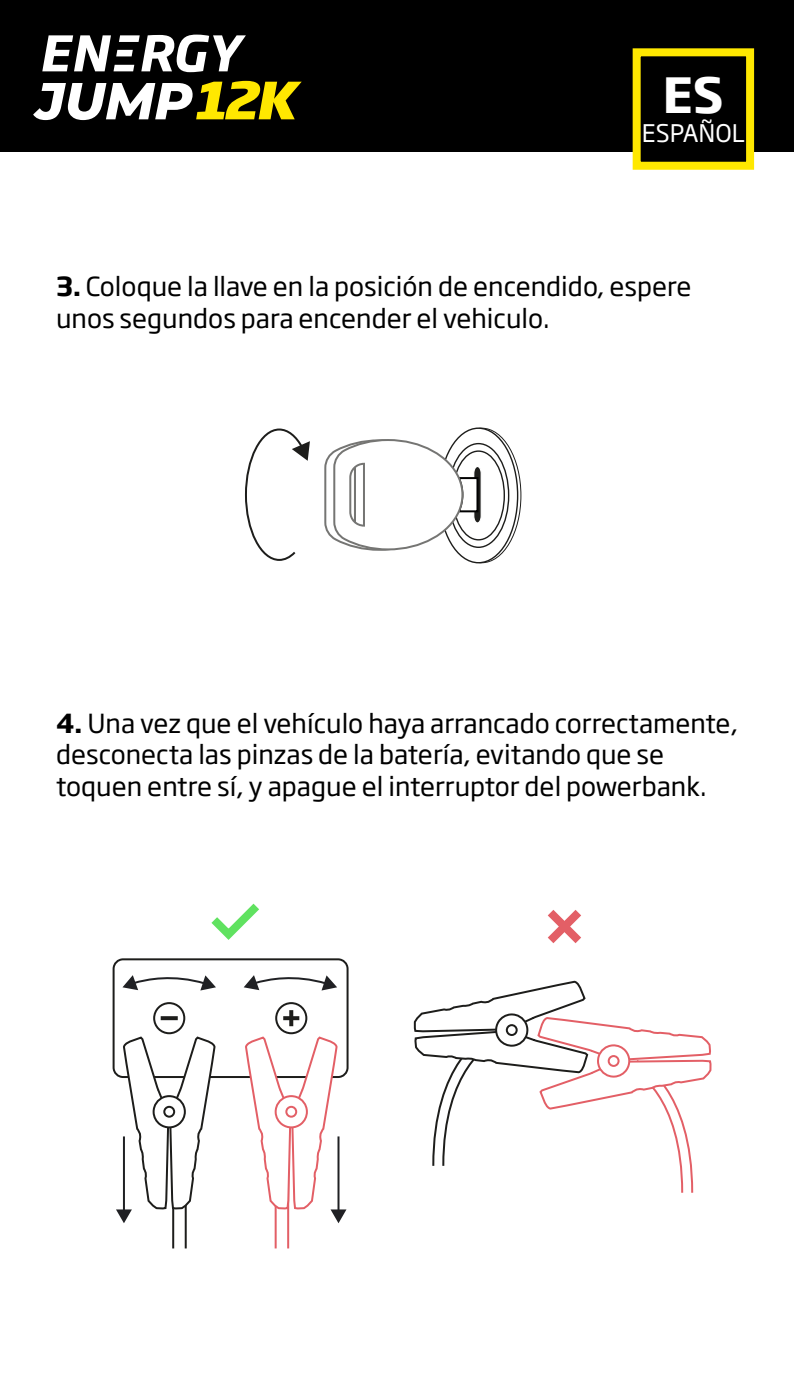
<style>
.page{position:relative;width:794px;height:1395px;background:#fff}
.page>*{position:absolute;margin:0;border:0;box-sizing:border-box;transform-origin:0 0}
.t1{font:700 48px "Soho Gothic Pro";color:#fff}
.t2{font:26px/31.2px "Soho Gothic Pro";color:#000}
.t3{font:24px "Soho Gothic Pro";color:#fff}
.s1{font-weight:700}
</style>
<div class="page">
<div style="left:0;top:0;width:794px;height:152px;background:#000"></div>
<div style="left:633px;top:49px;width:120px;height:120px;background:#000"></div>
<div style="left:632px;top:48px;width:122px;height:122px;border:8px solid #ffe800"></div>
<svg style="left:42px;top:35px;width:69px;height:36px"></svg>
<svg style="left:141px;top:35px;width:105px;height:37px"></svg>
<svg style="left:33px;top:81px;width:269px;height:39px"></svg>
<div style="left:119px;top:35px;width:21px;height:7px;background:#fff"></div>
<div style="left:116px;top:50px;width:17px;height:6px;background:#fff"></div>
<div style="left:113px;top:65px;width:21px;height:6px;background:#fff"></div>
<svg style="left:442px;top:428px;width:79px;height:135px"></svg>
<div style="left:113px;top:958px;width:235px;height:120px;border:2px solid #1d1d1b;border-radius:10px"></div>
<div style="left:275px;top:1126px;width:14px;height:123px;background:#fff;border:2px solid #e35f66"></div>
<div style="left:172px;top:1126px;width:15px;height:123px;background:#fff;border:2px solid #1d1d1b"></div>
<div style="left:153px;top:1002px;width:32px;height:32px;border:2px solid #1d1d1b;border-radius:50%"></div>
<svg style="left:276px;top:1003px;width:30px;height:30px"></svg>
<div style="left:275px;top:1002px;width:32px;height:32px;border:2px solid #1d1d1b;border-radius:50%"></div>
<svg style="left:161px;top:1016px;width:17px;height:4px"></svg>
<svg style="left:283px;top:1016px;width:16px;height:4px"></svg>
<svg style="left:289px;top:1010px;width:4px;height:16px"></svg>
<svg style="left:122px;top:975px;width:94px;height:15px"></svg>
<svg style="left:244px;top:975px;width:93px;height:15px"></svg>
<svg style="left:439px;top:428px;width:78px;height:135px"></svg>
<svg style="left:448px;top:444px;width:60px;height:103px"></svg>
<div style="left:453px;top:451px;width:51px;height:89px;background:#fff;border-radius:50%"></div>
<svg style="left:324px;top:438px;width:158px;height:114px"></svg>
<svg style="left:245px;top:428px;width:65px;height:133px"></svg>
<svg style="left:116px;top:1036px;width:100px;height:187px"></svg>
<svg style="left:244px;top:1035px;width:102px;height:188px"></svg>
<svg style="left:413px;top:980px;width:299px;height:213px"></svg>
<div style="left:506px;top:1025px;width:11px;height:10px;background:#fff;border-radius:50%"></div>
<div style="left:505px;top:1024px;width:13px;height:12px;border:2px solid #1d1d1b;border-radius:50%"></div>
<svg style="left:547px;top:910px;width:34px;height:34px"></svg>
<svg style="left:211px;top:903px;width:48px;height:37px"></svg>
<h1 class="t1" style="left:663px;top:57px;width:63px">ES</h1>
<p class="t3" style="left:642px;top:114px;width:105px">ESPAÑOL</p>
<h1 class="t1" style="left:690px;top:57px;width:39px">N</h1>
<p class="t3" style="left:645px;top:114px;width:98px">ENGLISH</p>
<p class="t2" style="left:56px;top:270px;width:637px"><span class="s1">3.</span> Coloque la llave en la posición de encendido, espere unos segundos para encender el vehiculo.</p>
<p class="t2" style="left:56px;top:706px;width:683px"><span class="s1">4.</span> Una vez que el vehículo haya arrancado correctamente, desconecta las pinzas de la batería, evitando que se toquen entre sí, y apague el interruptor del powerbank.</p>
</div>
